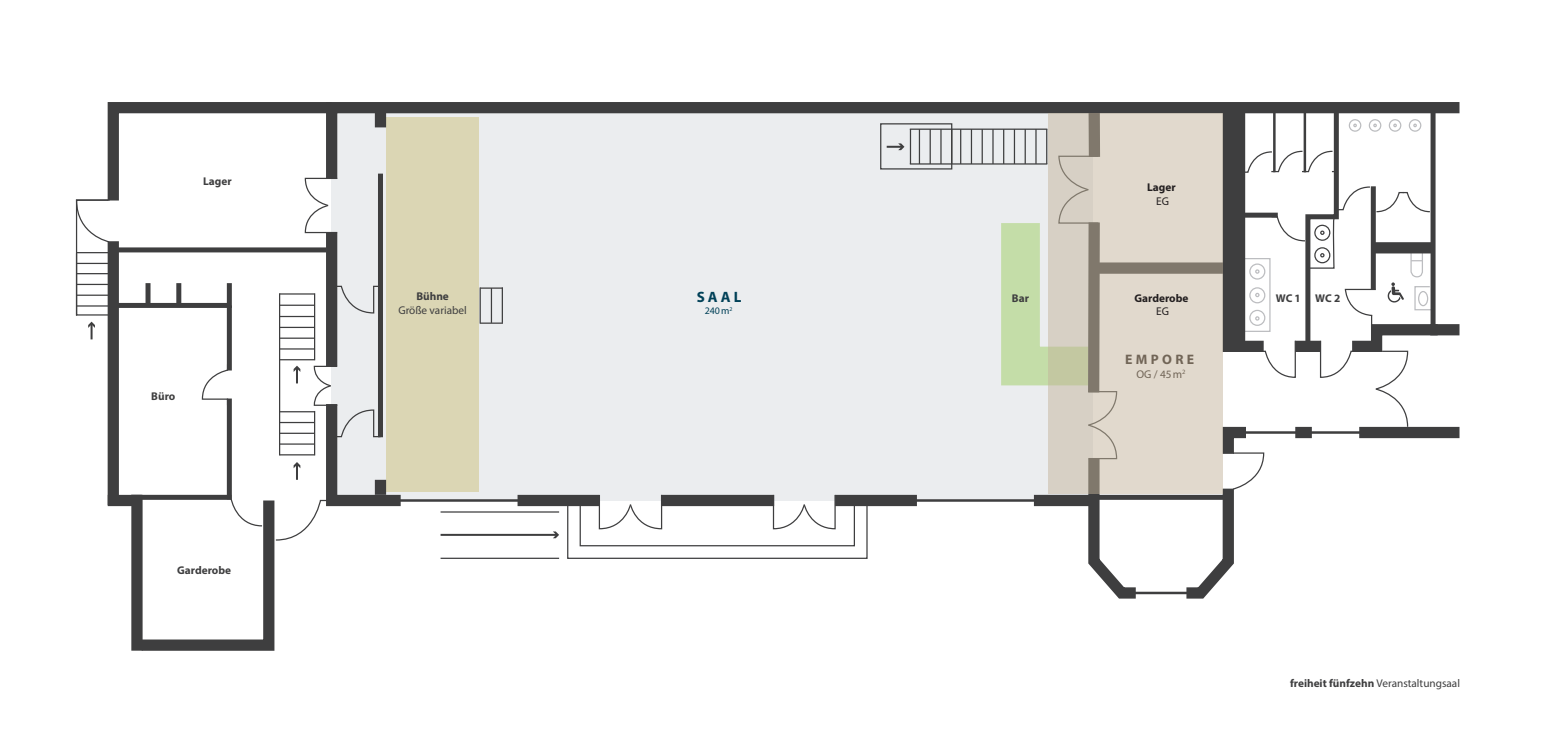
<style>
.page{position:relative;width:1544px;height:743px;background:#fff}
.page>*{position:absolute;margin:0;border:0;box-sizing:border-box;transform-origin:0 0}
.t1{font:700 15px "Myriad Pro";color:#014158}
.t2{font:700 13.75px "Myriad Pro";color:#716557}
.t3{font:11.25px "Myriad Pro";color:#3e3e3f}
.t4{font:700 11.25px "Myriad Pro";color:#3e3e3f}
.t5{font:700 11.25px "Myriad Pro";color:#231f20}
.t6{font:11.25px "Myriad Pro";color:#716557}
.t7{font:11.25px "Myriad Pro";color:#231f20}
.t8{font:10px "Myriad Pro";color:#014158}
.s1{font-weight:700}
</style>
<div class="page">
<div style="left:332px;top:108px;width:761px;height:392px;background:#ebedef"></div>
<div style="left:386px;top:117px;width:93px;height:374px;background:#dbd6b4"></div>
<div style="left:108px;top:241px;width:11px;height:264px;background:#3e3e3f"></div>
<div style="left:108px;top:494px;width:34px;height:12px;background:#3e3e3f"></div>
<svg style="left:382px;top:102px;width:1078px;height:68px"></svg>
<div style="left:1359px;top:426px;width:100px;height:12px;background:#3e3e3f"></div>
<div style="left:1430px;top:324px;width:29px;height:11px;background:#3e3e3f"></div>
<div style="left:326px;top:232px;width:11px;height:134px;background:#3e3e3f"></div>
<div style="left:517px;top:494px;width:82px;height:12px;background:#3e3e3f"></div>
<div style="left:835px;top:494px;width:82px;height:12px;background:#3e3e3f"></div>
<div style="left:661px;top:494px;width:113px;height:12px;background:#3e3e3f"></div>
<div style="left:1099px;top:494px;width:125px;height:5px;background:#3e3e3f"></div>
<div style="left:375px;top:112px;width:11px;height:15px;background:#3e3e3f"></div>
<div style="left:378px;top:173px;width:5px;height:264px;background:#3e3e3f"></div>
<div style="left:227px;top:305px;width:5px;height:65px;background:#3e3e3f"></div>
<svg style="left:772px;top:494px;width:64px;height:35px"></svg>
<svg style="left:598px;top:494px;width:65px;height:35px"></svg>
<hr style="left:441px;top:533px;width:116px;height:2px;background:#3e3e3f">
<svg style="left:553px;top:531px;width:6px;height:7px"></svg>
<hr style="left:441px;top:511px;width:118px;height:1px;background:#3e3e3f">
<hr style="left:441px;top:557px;width:118px;height:1px;background:#3e3e3f">
<hr style="left:279px;top:293px;width:1px;height:162px;background:#3e3e3f">
<hr style="left:314px;top:293px;width:1px;height:67px;background:#3e3e3f">
<svg style="left:481px;top:287px;width:21px;height:1px"></svg>
<svg style="left:481px;top:322px;width:21px;height:1px"></svg>
<hr style="left:502px;top:287px;width:1px;height:36px;background:#3e3e3f">
<hr style="left:491px;top:288px;width:1px;height:35px;background:#3e3e3f">
<hr style="left:480px;top:287px;width:1px;height:36px;background:#3e3e3f">
<hr style="left:280px;top:348px;width:34px;height:1px;background:#3e3e3f">
<hr style="left:280px;top:359px;width:34px;height:1px;background:#3e3e3f">
<hr style="left:910px;top:163px;width:137px;height:1px;background:#3e3e3f">
<hr style="left:910px;top:128px;width:137px;height:2px;background:#3e3e3f">
<hr style="left:960px;top:129px;width:1px;height:35px;background:#3e3e3f">
<hr style="left:971px;top:129px;width:1px;height:35px;background:#3e3e3f">
<hr style="left:981px;top:129px;width:2px;height:35px;background:#3e3e3f">
<hr style="left:910px;top:129px;width:1px;height:35px;background:#3e3e3f">
<hr style="left:919px;top:129px;width:1px;height:35px;background:#3e3e3f">
<hr style="left:929px;top:129px;width:2px;height:35px;background:#3e3e3f">
<hr style="left:940px;top:129px;width:1px;height:35px;background:#3e3e3f">
<hr style="left:992px;top:129px;width:1px;height:35px;background:#3e3e3f">
<hr style="left:1003px;top:129px;width:1px;height:35px;background:#3e3e3f">
<hr style="left:1014px;top:129px;width:1px;height:35px;background:#3e3e3f">
<hr style="left:1024px;top:129px;width:2px;height:35px;background:#3e3e3f">
<hr style="left:1035px;top:129px;width:1px;height:35px;background:#3e3e3f">
<hr style="left:1046px;top:129px;width:1px;height:35px;background:#3e3e3f">
<div style="left:880px;top:123px;width:72px;height:46px;border:1px solid #3e3e3f"></div>
<hr style="left:916px;top:499px;width:119px;height:2px;background:#3e3e3f">
<hr style="left:399px;top:499px;width:119px;height:2px;background:#3e3e3f">
<svg style="left:1175px;top:102px;width:274px;height:497px"></svg>
<hr style="left:1244px;top:431px;width:117px;height:2px;background:#3e3e3f">
<hr style="left:1128px;top:591px;width:62px;height:3px;background:#3e3e3f">
<svg style="left:1001px;top:155px;width:146px;height:444px"></svg>
<div style="left:1088px;top:111px;width:12px;height:46px;background:#3e3e3f"></div>
<svg style="left:75px;top:102px;width:307px;height:237px"></svg>
<svg style="left:887px;top:143px;width:17px;height:7px"></svg>
<svg style="left:130px;top:363px;width:282px;height:288px"></svg>
<div style="left:580px;top:504px;width:275px;height:42px;border:1px solid #3e3e3f"></div>
<div style="left:567px;top:499px;width:301px;height:59px;border:1px solid #3e3e3f"></div>
<svg style="left:1048px;top:113px;width:175px;height:381px;background:#d7cfc3"></svg>
<p class="t4" style="left:203px;top:173px;width:30px">Lager</p>
<p class="t4" style="left:151px;top:388px;width:26px">Büro</p>
<p class="t4" style="left:177px;top:562px;width:55px">Garderobe</p>
<p class="t4" style="left:416px;top:289px;width:34px">Bühne</p>
<p class="t3" style="left:398px;top:303px;width:70px">Größe variabel</p>
<h1 class="t1" style="left:697px;top:287px;width:46px">S A A L</h1>
<p class="t4" style="left:1012px;top:290px;width:19px">Bar</p>
<p class="t8" style="left:705px;top:304px;width:29px">240m<sup>2</sup></p>
<p class="t5" style="left:1147px;top:180px;width:30px">Lager</p>
<p class="t7" style="left:1156px;top:194px;width:14px">EG</p>
<p class="t5" style="left:1134px;top:290px;width:55px">Garderobe</p>
<p class="t7" style="left:1156px;top:304px;width:14px">EG</p>
<p class="t2" style="left:1125px;top:350px;width:70px">E M P O R E</p>
<p class="t6" style="left:1136px;top:367px;width:51px">OG / 45m<sup>2</sup></p>
<p class="t4" style="left:1276px;top:290px;width:27px">WC 1</p>
<p class="t4" style="left:1315px;top:290px;width:27px">WC 2</p>
<p class="t3" style="left:1290px;top:676px;width:171px"><span class="s1">freiheit fünfzehn</span> Veranstaltungsaal</p>
</div>
